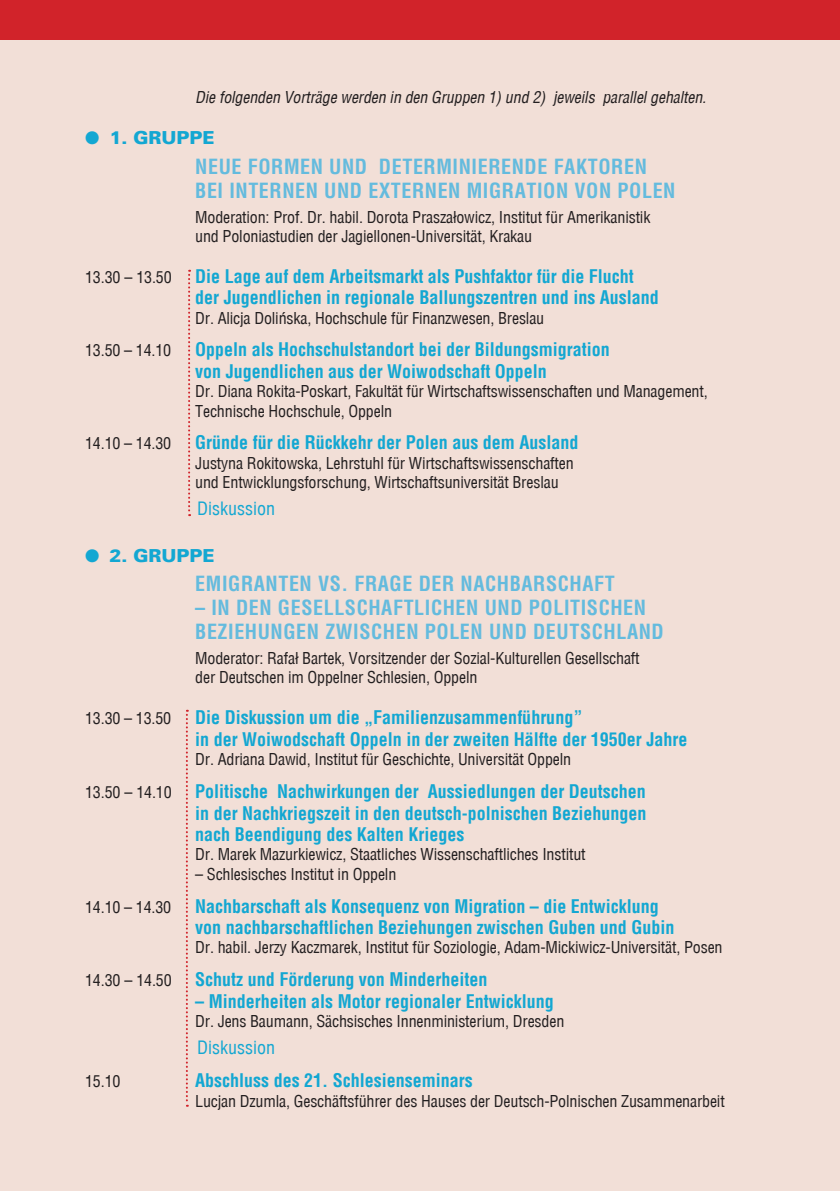
<style>
.page{position:relative;width:840px;height:1191px;background:#fff}
.page>*{position:absolute;margin:0;border:0;box-sizing:border-box;transform-origin:0 0}
.t1{font:700 20px/24px "Switzerland Condensed";letter-spacing:.03em;color:#64bbde}
.t2{font:700 18px/21.6px "Switzerland Condensed";color:#13a7d2}
.t3{font:18px "Switzerland Condensed";color:#13a7d2}
.t4{font:18px "USA Black";color:#13a7d2}
.t5{font:16px/19.2px "Switzerland Condensed";letter-spacing:-.01em;color:#231f20}
.t6{font:italic 16px "Switzerland Condensed";letter-spacing:-.01em;color:#231f20}
.s1{font-family:"Dixieland Normal"}
</style>
<div class="page">
<div style="left:0;top:40px;width:839px;height:1151px;background:#f2dfd7"></div>
<svg style="left:186px;top:710px;width:2px;height:396px"></svg>
<div style="left:0;top:0;width:839px;height:40px;background:#d1232a"></div>
<svg style="left:188px;top:270px;width:2px;height:246px"></svg>
<p class="t6" style="left:195px;top:88px;width:512px">Die folgenden Vorträge werden in den Gruppen 1) und 2) jeweils parallel gehalten.</p>
<p class="t4" style="left:85px;top:127px;width:78px"><span class="s1">l</span> 1. GRUPP</p>
<p class="t4" style="left:202px;top:127px;width:14px">E</p>
<p class="t1" style="left:195px;top:154px;width:481px">Neue Formen und determinierende Faktoren bei internen und externen Migration von Polen</p>
<p class="t5" style="left:195px;top:207px;width:456px">Moderation: Prof. Dr. habil. Dorota Praszałowicz, Institut für Amerikanistik und Poloniastudien der Jagiellonen-Universität, Krakau</p>
<p class="t5" style="left:85px;top:267px;width:88px">13.30 – 13.50</p>
<p class="t2" style="left:195px;top:265px;width:465px">Die Lage auf dem Arbeitsmarkt als Pushfaktor für die Flucht der Jugendlichen in regionale Ballungszentren und ins Ausland</p>
<p class="t5" style="left:195px;top:308px;width:350px">Dr. Alicja Dolińska, Hochschule für Finanzwesen, Breslau</p>
<p class="t5" style="left:85px;top:341px;width:88px">13.50 – 14.10</p>
<p class="t2" style="left:195px;top:339px;width:416px">Oppeln als Hochschulstandort bei der Bildungsmigration von Jugendlichen aus der Woiwodschaft Oppeln</p>
<p class="t5" style="left:195px;top:382px;width:513px">Dr. Diana Rokita-Poskart, Fakultät für Wirtschaftswissenschaften und Management,<br>Technische Hochschule, Oppeln</p>
<p class="t5" style="left:85px;top:434px;width:88px">14.10 – 14.30</p>
<p class="t2" style="left:195px;top:432px;width:384px">Gründe für die Rückkehr der Polen aus dem Ausland</p>
<p class="t5" style="left:195px;top:453px;width:380px">Justyna Rokitowska, Lehrstuhl für Wirtschaftswissenschaften und Entwicklungsforschung, Wirtschaftsuniversität Breslau</p>
<p class="t3" style="left:197px;top:498px;width:79px">Diskussion</p>
<p class="t4" style="left:85px;top:544px;width:78px"><span class="s1">l</span> 2. GRUPP</p>
<p class="t4" style="left:202px;top:544px;width:14px">E</p>
<p class="t1" style="left:195px;top:572px;width:409px">Em igranten vs. Frage der Nachbarschaft</p>
<p class="t1" style="left:195px;top:596px;width:470px">– in den gesellschaftlichen und politischen<br>Beziehungen zwischen Polen und Deutschland</p>
<p class="t5" style="left:195px;top:649px;width:445px">Moderator: Rafał Bartek, Vorsitzender der Sozial-Kulturellen Gesellschaft der Deutschen im Oppelner Schlesien, Oppeln</p>
<p class="t5" style="left:85px;top:709px;width:88px">13.30 – 13.50</p>
<p class="t2" style="left:195px;top:707px;width:493px">Die Diskussion um die „Familienzusammenführung”<br>in der Woiwodschaft Oppeln in der zweiten Hälfte der 1950er Jahre</p>
<p class="t5" style="left:195px;top:749px;width:377px">Dr. Adriana Dawid, Institut für Geschichte, Universität Oppeln</p>
<p class="t5" style="left:85px;top:782px;width:88px">13.50 – 14.10</p>
<p class="t2" style="left:195px;top:780px;width:452px;text-align:justify">Politische Nachwirkungen der Aussiedlungen der Deutschen in der Nachkriegszeit in den deutsch-polnischen Beziehungen nach Beendigung des Kalten Krieges</p>
<p class="t5" style="left:195px;top:845px;width:391px">Dr. Marek Mazurkiewicz, Staatliches Wissenschaftliches Institut</p>
<p class="t5" style="left:195px;top:864px;width:202px">– Schlesisches Institut in Oppeln</p>
<p class="t5" style="left:85px;top:897px;width:88px">14.10 – 14.30</p>
<p class="t2" style="left:195px;top:895px;width:480px">Nachbarschaft als Konsequenz von Migration – die Entwicklung von nachbarschaftlichen Beziehungen zwischen Guben und Gubin</p>
<p class="t5" style="left:195px;top:938px;width:528px">Dr. habil. Jerzy Kaczmarek, Institut für Soziologie, Adam-Mickiwicz-Universität, Posen</p>
<p class="t5" style="left:85px;top:971px;width:88px">14.30 – 14.50</p>
<p class="t2" style="left:195px;top:969px;width:293px">Schutz und Förderung von Minderheiten</p>
<p class="t2" style="left:195px;top:990px;width:360px">– Minderheiten als Motor regionaler Entwicklung</p>
<p class="t5" style="left:195px;top:1011px;width:370px">Dr. Jens Baumann, Sächsisches Innenministerium, Dresden</p>
<p class="t3" style="left:197px;top:1037px;width:79px">Diskussion</p>
<p class="t5" style="left:85px;top:1072px;width:37px">15.10</p>
<p class="t2" style="left:195px;top:1070px;width:279px">Abschluss des 21. Schlesienseminars</p>
<p class="t5" style="left:195px;top:1091px;width:530px">Lucjan Dzumla, Geschäftsführer des Hauses der Deutsch-Polnischen Zusammenarbeit</p>
</div>
